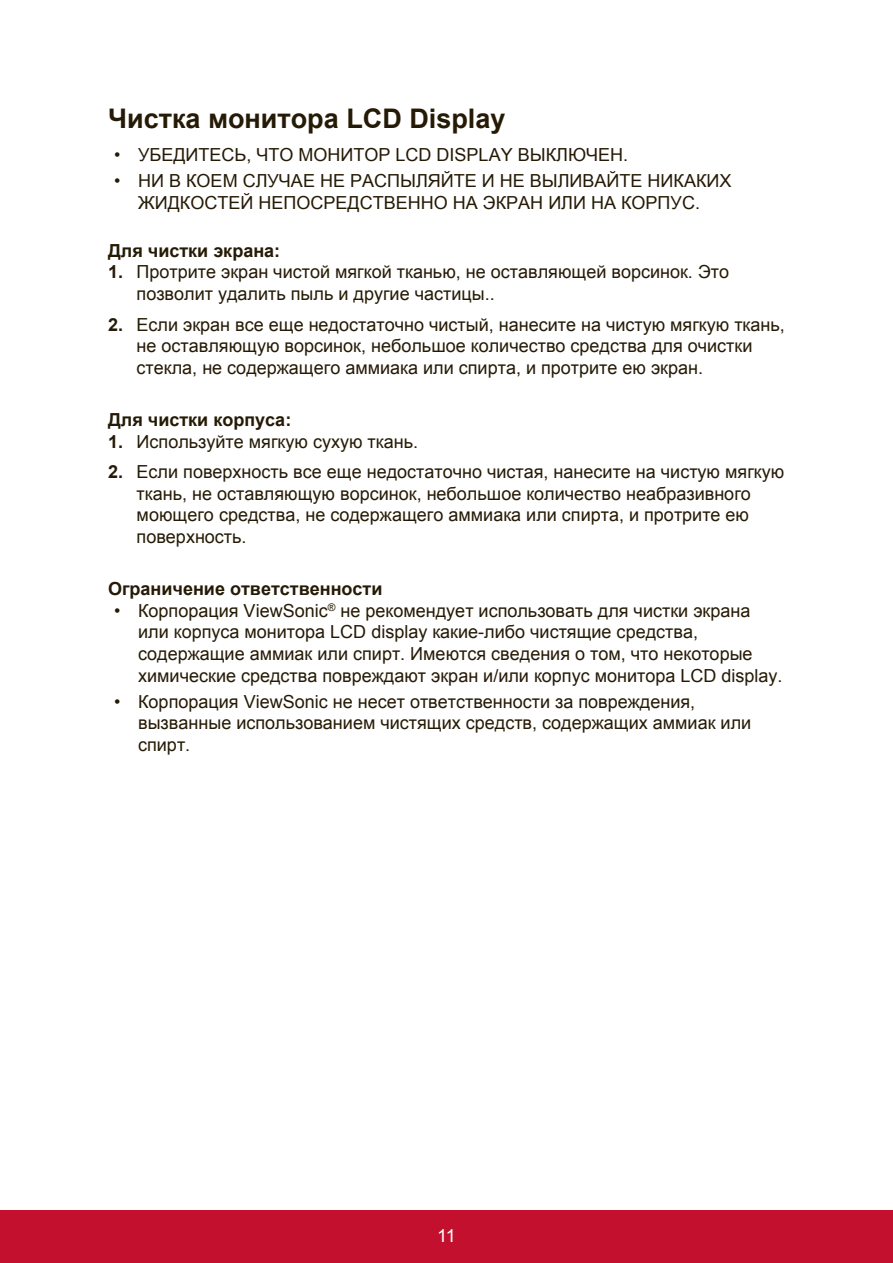
<style>
.page{position:relative;width:893px;height:1263px;background:#fff}
.page>*{position:absolute;margin:0;border:0;box-sizing:border-box;transform-origin:0 0}
.t1{font:700 27px "Arial";color:#251a05}
.t2{font:18px/21.6px "Arial";color:#251a05}
.t3{font:700 18px "Arial";color:#251a05}
.t4{font:18px "Arial";color:#fff}
.s1{font-weight:700}
</style>
<div class="page">
<div style="left:0;top:1210px;width:892px;height:53px;background:#c3102f"></div>
<h1 class="t1" style="left:108px;top:100px;width:399px">Чистка монитора LCD Display</h1>
<p class="t2" style="left:114px;top:144px;width:515px">• УБЕДИТЕСЬ, ЧТО МОНИТОР LCD DISPLAY ВЫКЛЮЧЕН.</p>
<p class="t2" style="left:114px;top:170px;width:618px;text-align:center">• НИ В КОЕМ СЛУЧАЕ НЕ РАСПЫЛЯЙТЕ И НЕ ВЫЛИВАЙТЕ НИКАКИХ<br>ЖИДКОСТЕЙ НЕПОСРЕДСТВЕННО НА ЭКРАН ИЛИ НА КОРПУС.</p>
<p class="t3" style="left:108px;top:238px;width:173px">Для чистки экрана:</p>
<p class="t2" style="left:136px;top:261px;width:594px;text-indent:-28px"><span class="s1">1.</span> Протрите экран чистой мягкой тканью, не оставляющей ворсинок. Это позволит удалить пыль и другие частицы..</p>
<p class="t2" style="left:136px;top:314px;width:649px;text-indent:-28px"><span class="s1">2.</span> Если экран все еще недостаточно чистый, нанесите на чистую мягкую ткань, не оставляющую ворсинок, небольшое количество средства для очистки стекла, не содержащего аммиака или спирта, и протрите ею экран.</p>
<p class="t3" style="left:108px;top:408px;width:185px">Для чистки корпуса:</p>
<p class="t2" style="left:108px;top:431px;width:311px"><span class="s1">1.</span> Используйте мягкую сухую ткань.</p>
<p class="t2" style="left:136px;top:461px;width:649px;text-indent:-28px"><span class="s1">2.</span> Если поверхность все еще недостаточно чистая, нанесите на чистую мягкую ткань, не оставляющую ворсинок, небольшое количество неабразивного моющего средства, не содержащего аммиака или спирта, и протрите ею поверхность.</p>
<p class="t3" style="left:108px;top:577px;width:276px">Ограничение ответственности</p>
<p class="t2" style="left:138px;top:600px;width:645px;text-indent:-24px">• Корпорация ViewSonic<sup>®</sup> не рекомендует использовать для чистки экрана или корпуса монитора LCD display какие-либо чистящие средства, содержащие аммиак или спирт. Имеются сведения о том, что некоторые химические средства повреждают экран и/или корпус монитора LCD display.</p>
<p class="t2" style="left:138px;top:691px;width:614px;text-indent:-24px">• Корпорация ViewSonic не несет ответственности за повреждения, вызванные использованием чистящих средств, содержащих аммиак или спирт.</p>
<p class="t4" style="left:437px;top:1223px;width:20px">11</p>
</div>
